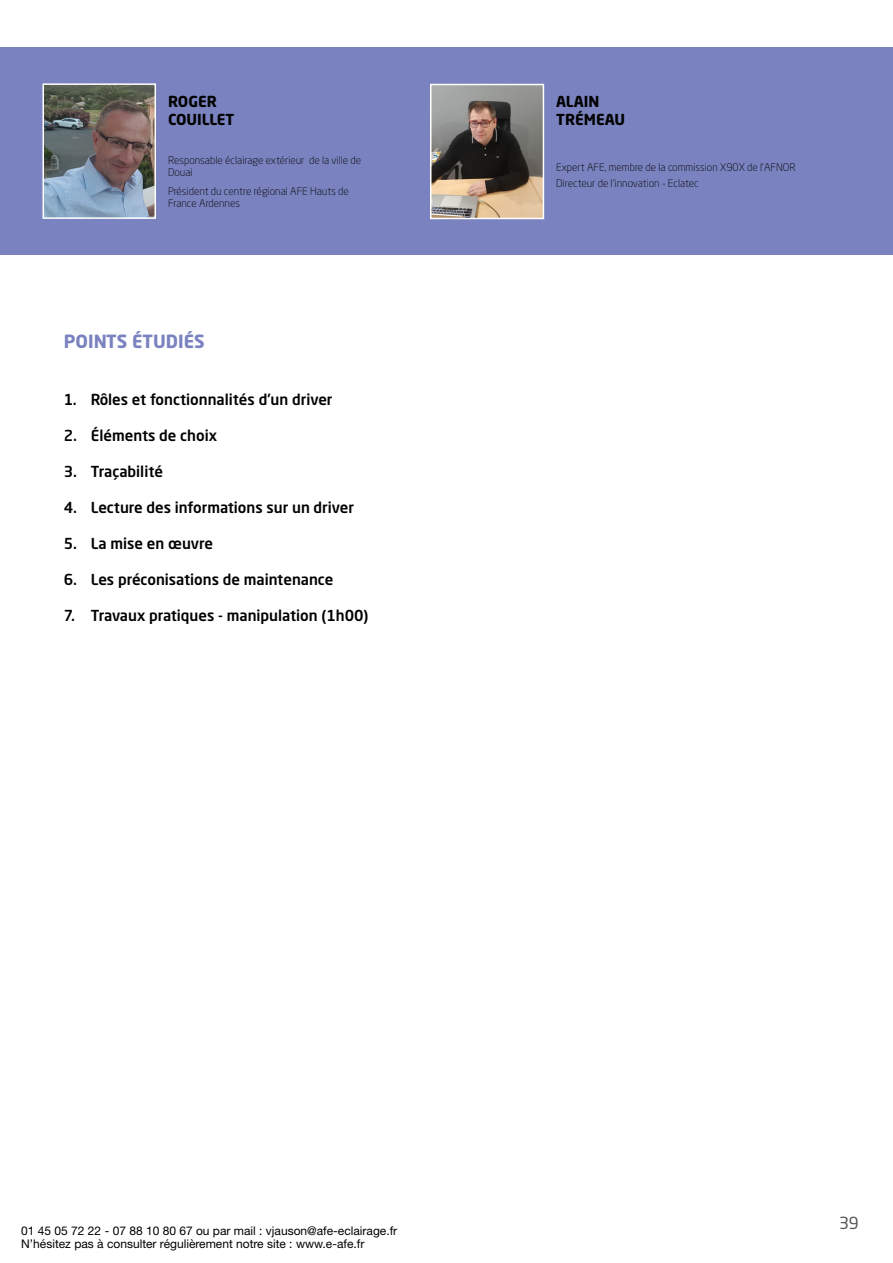
<style>
.page{position:relative;width:893px;height:1263px;background:#fff}
.page>*{position:absolute;margin:0;border:0;box-sizing:border-box;transform-origin:0 0}
.t1{font:700 18px "Neo Sans W1 G";color:#7a83c0}
.t2{font:16.5px "Neo Sans W1 G";color:#575756}
.t3{font:500 15px "Neo Sans W1 G";color:#020203}
.t4{font:700 15px/18px "Neo Sans W1 G";color:#020203}
.t5{font:12px "Helvetica Neue LT Std";color:#000}
.t6{font:300 10.5px/12px "Neo Sans W1 G";color:#020203}
</style>
<div class="page">
<hr style="left:0;top:399px;width:1px;height:179px;background:#7a83bf">
<div style="left:0;top:47px;width:893px;height:208px;background:#7a83bf"></div>
<img style="left:45px;top:86px;width:108px;height:130px">
<div style="left:42px;top:83px;width:114px;height:136px;border:2px solid #fff"></div>
<img style="left:433px;top:87px;width:108px;height:129px">
<div style="left:430px;top:84px;width:114px;height:135px;border:2px solid #fff"></div>
<p class="t4" style="left:168px;top:92px;width:68px">ROGER<br>COUILLET</p>
<p class="t6" style="left:168px;top:154px;width:195px">Responsable éclairage extérieur de la ville de<br>Douai</p>
<p class="t6" style="left:168px;top:185px;width:182px">Président du centre régional AFE Hauts de<br>France Ardennes</p>
<p class="t1" style="left:64px;top:330px;width:143px">POINTS ÉTUDIÉS</p>
<p class="t3" style="left:64px;top:390px;width:270px">1. Rôles et fonctionnalités d’un driver</p>
<p class="t3" style="left:64px;top:426px;width:155px">2. Éléments de choix</p>
<p class="t3" style="left:64px;top:462px;width:101px">3. Traçabilité</p>
<p class="t3" style="left:64px;top:498px;width:292px">4. Lecture des informations sur un driver</p>
<p class="t3" style="left:64px;top:534px;width:151px">5. La mise en œuvre</p>
<p class="t3" style="left:64px;top:570px;width:271px">6. Les préconisations de maintenance</p>
<p class="t3" style="left:64px;top:606px;width:306px">7. Travaux pratiques - manipulation (1h00)</p>
<p class="t4" style="left:556px;top:92px;width:71px">ALAIN<br>TRÉMEAU</p>
<p class="t6" style="left:556px;top:160px;width:241px;line-height:15px">Expert AFE, membre de la commission X90X de l’AFNOR<br>Directeur de l'innovation - Eclatec</p>
<p class="t5" style="left:21px;top:1224px;width:377px">01 45 05 72 22 - 07 88 10 80 67 ou par mail : vjauson@afe-eclairage.fr</p>
<p class="t5" style="left:21px;top:1237px;width:345px">N’hésitez pas à consulter régulièrement notre site : www.e-afe.fr</p>
<p class="t2" style="left:839px;top:1213px;width:21px">39</p>
</div>
